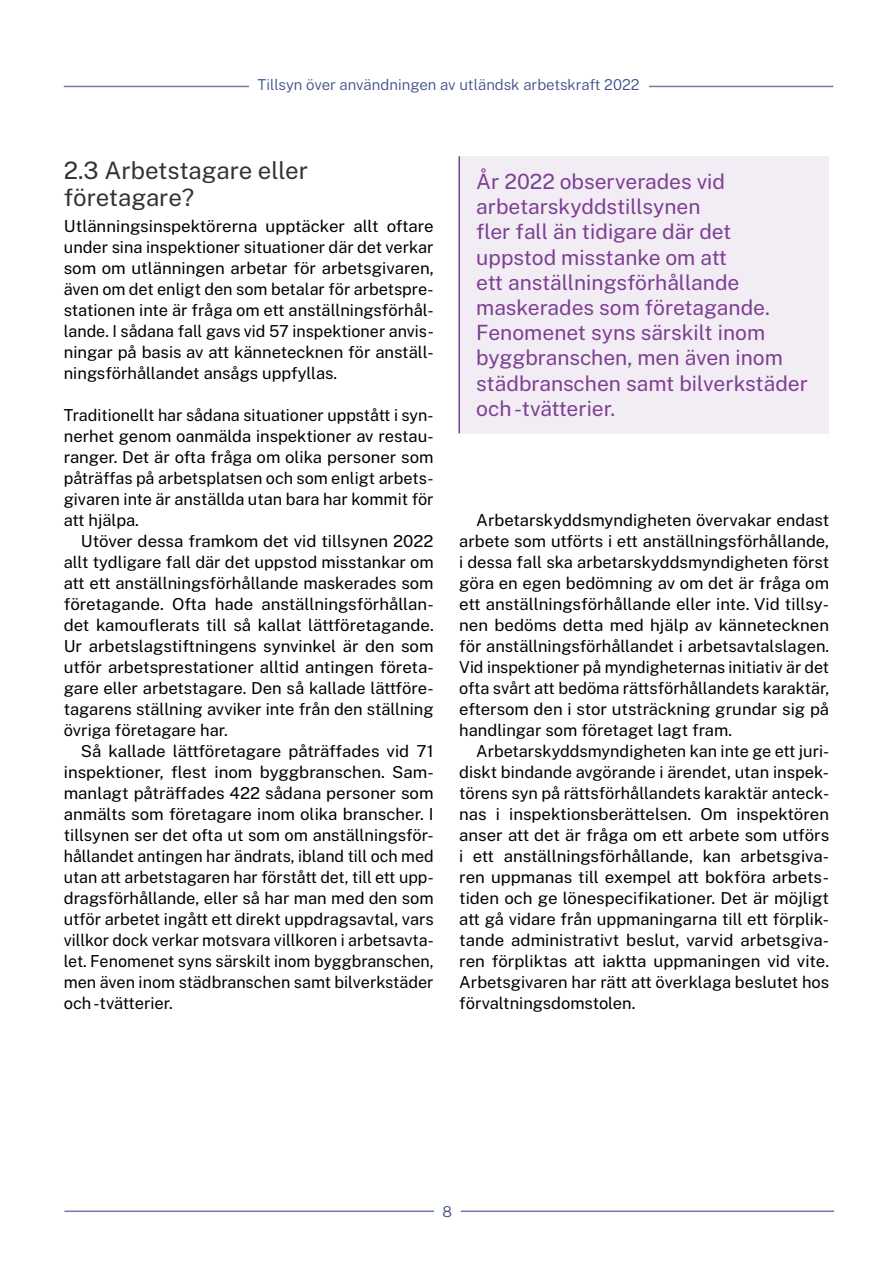
<style>
.page{position:relative;width:893px;height:1263px;background:#fff}
.page>*{position:absolute;margin:0;border:0;box-sizing:border-box;transform-origin:0 0}
.Väliotsikko{font:24px/27px "Public Sans";letter-spacing:-.005em;color:#333}
.t1{font:21px/25.2px "Public Sans";color:#7d3f92}
.Leipis{font:16.5px/21px "Public Sans";color:#000;text-align:justify}
.Alkuleipis{font:16.5px/21px "Public Sans";color:#000;text-align:justify}
.Alkuleipis_ylavali{font:16.5px/21px "Public Sans";color:#000;text-align:justify}
.t2{font:300 15px "Public Sans";color:#3e508a}
</style>
<div class="page">
<hr style="left:64px;top:86px;width:769px;height:1px;background:#6e7ca7">
<div style="left:249px;top:68px;width:399px;height:34px;background:#fff"></div>
<hr style="left:64px;top:1210px;width:770px;height:2px;background:#6e7ca7">
<div style="left:434px;top:1194px;width:26px;height:35px;background:#fff"></div>
<div style="left:459px;top:156px;width:370px;height:277px;background:#f2ecf4"></div>
<hr style="left:458px;top:156px;width:2px;height:277px;background:#7d3f92">
<p class="t2" style="left:258px;top:75px;width:384px">Tillsyn över användningen av utländsk arbetskraft 2022</p>
<h3 class="Väliotsikko" style="left:64px;top:156px;width:246px">2.3 Arbetstagare eller företagare?</h3>
<p class="Alkuleipis" style="left:64px;top:215px;width:371px">Utlänningsinspektörerna upptäcker allt oftare under sina inspektioner situationer där det verkar som om utlänningen arbetar för arbetsgivaren, även om det enligt den som betalar för arbetspre&shy;stationen inte är fråga om ett anställningsförhål&shy;lande. I sådana fall gavs vid 57 inspektioner anvis&shy;ningar på basis av att kännetecknen för anställ&shy;ningsförhållandet ansågs uppfyllas.</p>
<p class="Alkuleipis_ylavali" style="left:64px;top:404px;width:371px">Traditionellt har sådana situationer uppstått i syn&shy;nerhet genom oanmälda inspektioner av restau&shy;ranger. Det är ofta fråga om olika personer som påträffas på arbetsplatsen och som enligt arbets&shy;givaren inte är anställda utan bara har kommit för att hjälpa.</p>
<p class="Leipis" style="left:64px;top:530px;width:371px;text-indent:17px">Utöver dessa framkom det vid tillsynen 2022 allt tydligare fall där det uppstod misstankar om att ett anställningsförhållande maskerades som företagande. Ofta hade anställningsförhållan&shy;det kamouflerats till så kallat lättföretagande.<br>Ur arbetslagstiftningens synvinkel är den som utför arbetsprestationer alltid antingen företa&shy;gare eller arbetstagare. Den så kallade lättföre&shy;tagarens ställning avviker inte från den ställning övriga företagare har.</p>
<p class="Leipis" style="left:64px;top:740px;width:371px;text-indent:17px">Så kallade lättföretagare påträffades vid 71 inspektioner, flest inom byggbranschen. Sam&shy;manlagt påträffades 422 sådana personer som anmälts som företagare inom olika branscher. I tillsynen ser det ofta ut som om anställningsför&shy;hållandet antingen har ändrats, ibland till och med utan att arbetstagaren har förstått det, till ett upp&shy;dragsförhållande, eller så har man med den som utför arbetet ingått ett direkt uppdragsavtal, vars villkor dock verkar motsvara villkoren i arbetsavta&shy;let. Fenomenet syns särskilt inom byggbranschen, men även inom städbranschen samt bilverkstäder och -tvätterier.</p>
<p class="t1" style="left:476px;top:168px;width:333px">År 2022 observerades vid arbetarskyddstillsynen<br>fler fall än tidigare där det uppstod misstanke om att<br>ett anställningsförhållande maskerades som företagande.<br>Fenomenet syns särskilt inom byggbranschen, men även inom städbranschen samt bilverkstäder och -tvätterier.</p>
<p class="Leipis" style="left:459px;top:509px;width:372px;text-indent:17px">Arbetarskyddsmyndigheten övervakar endast arbete som utförts i ett anställningsförhållande, i dessa fall ska arbetarskyddsmyndigheten först göra en egen bedömning av om det är fråga om ett anställningsförhållande eller inte. Vid tillsy&shy;nen bedöms detta med hjälp av kännetecknen för anställningsförhållandet i arbetsavtalslagen.<br>Vid inspektioner på myndigheternas initiativ är det ofta svårt att bedöma rättsförhållandets karaktär, eftersom den i stor utsträckning grundar sig på handlingar som företaget lagt fram.</p>
<p class="Leipis" style="left:459px;top:740px;width:371px;text-indent:17px">Arbetarskyddsmyndigheten kan inte ge ett juri&shy;diskt bindande avgörande i ärendet, utan inspek&shy;törens syn på rättsförhållandets karaktär anteck&shy;nas i inspektionsberättelsen. Om inspektören anser att det är fråga om ett arbete som utförs i ett anställningsförhållande, kan arbetsgiva&shy;ren uppmanas till exempel att bokföra arbets&shy;tiden och ge lönespecifikationer. Det är möjligt att gå vidare från uppmaningarna till ett förplik&shy;tande administrativt beslut, varvid arbetsgiva&shy;ren förpliktas att iaktta uppmaningen vid vite.<br>Arbetsgivaren har rätt att överklaga beslutet hos förvaltningsdomstolen.</p>
<p class="t2" style="left:442px;top:1201px;width:11px">8</p>
</div>
